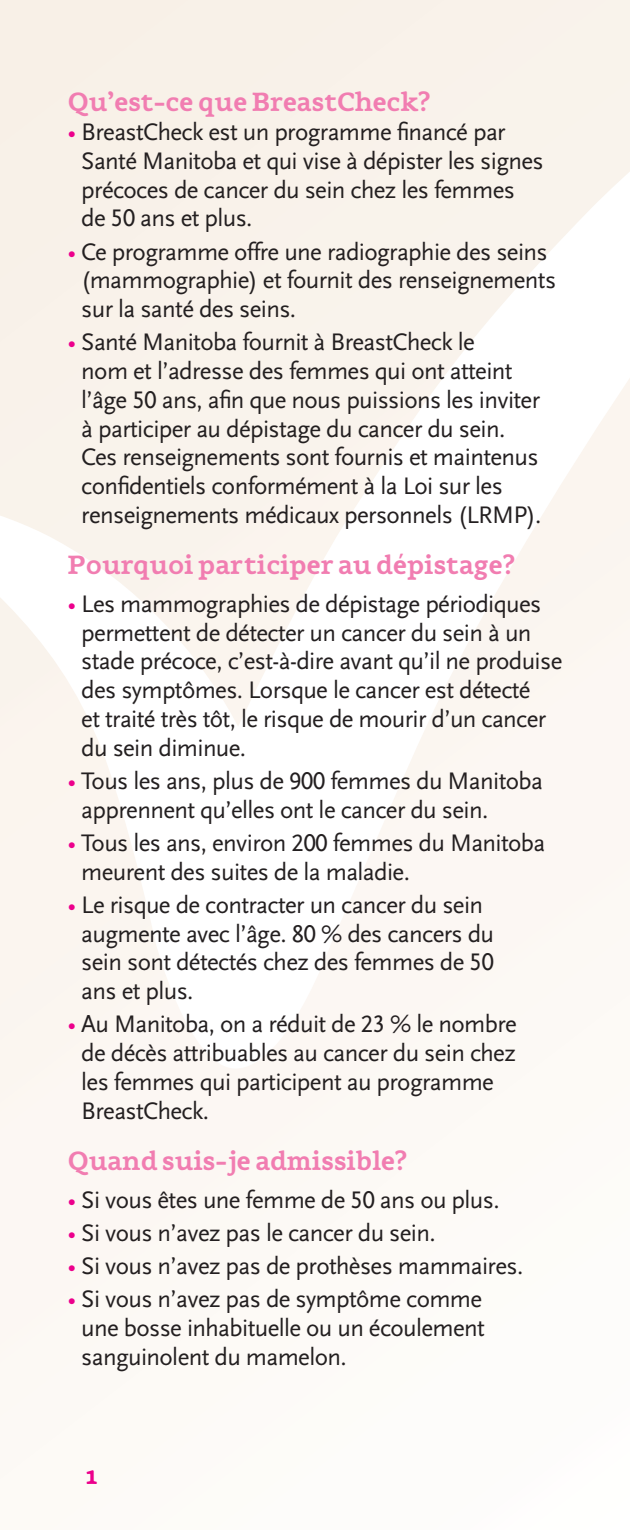
<style>
.page{position:relative;width:630px;height:1530px;background:#fcf9f5}
.page>*{position:absolute;margin:0;border:0;box-sizing:border-box;transform-origin:0 0}
.t1{font:700 27.5px "Flembo Text";letter-spacing:-.025em;color:#f17db1}
.t2{font:700 27.5px "Flembo Text";color:#ec008c}
.t3{font:25px/28.8px "Scala Sans";letter-spacing:-.025em;color:#231f20}
.s1{color:#ec008c}
.s2{font-family:"Scala Sans Caps"}
</style>
<div class="page">
<svg style="left:0;top:0;width:630px;height:533px;fill:#f9f3eb"></svg>
<p class="t1" style="left:68px;top:86px;width:365px">Qu’est-ce que BreastCheck?</p>
<p class="t3" style="left:81px;top:118px;width:464px;text-indent:-14px"><span class="s1">•</span> BreastCheck est un programme financé par Santé Manitoba et qui vise à dépister les signes précoces de cancer du sein chez les femmes de <span class="s2">50</span> ans et plus.</p>
<p class="t3" style="left:81px;top:238px;width:476px;text-indent:-14px"><span class="s1">•</span> Ce programme offre une radiographie des seins (mammographie) et fournit des renseignements sur la santé des seins.</p>
<p class="t3" style="left:81px;top:328px;width:462px;text-indent:-14px"><span class="s1">•</span> Santé Manitoba fournit à BreastCheck le<br>nom et l’adresse des femmes qui ont atteint l’âge <span class="s2">50</span> ans, afin que nous puissions les inviter à participer au dépistage du cancer du sein.<br>Ces renseignements sont fournis et maintenus confidentiels conformément à la Loi sur les renseignements médicaux personnels (LRMP).</p>
<p class="t1" style="left:68px;top:549px;width:450px">Pourquoi participer au dépistage?</p>
<p class="t3" style="left:81px;top:590px;width:483px;text-indent:-14px"><span class="s1">•</span> Les mammographies de dépistage périodiques permettent de détecter un cancer du sein à un stade précoce, c’est-à-dire avant qu’il ne produise des symptômes. Lorsque le cancer est détecté<br>et traité très tôt, le risque de mourir d’un cancer du sein diminue.</p>
<p class="t3" style="left:81px;top:767px;width:463px;text-indent:-14px"><span class="s1">•</span> Tous les ans, plus de <span class="s2">900</span> femmes du Manitoba apprennent qu’elles ont le cancer du sein.</p>
<p class="t3" style="left:81px;top:829px;width:466px;text-indent:-14px"><span class="s1">•</span> Tous les ans, environ <span class="s2">200</span> femmes du Manitoba meurent des suites de la maladie.</p>
<p class="t3" style="left:81px;top:891px;width:414px;text-indent:-14px"><span class="s1">•</span> Le risque de contracter un cancer du sein augmente avec l’âge. <span class="s2">80 %</span> des cancers du sein sont détectés chez des femmes de <span class="s2">50 </span>ans et plus.</p>
<p class="t3" style="left:81px;top:1010px;width:437px;text-indent:-14px"><span class="s1">•</span> Au Manitoba, on a réduit de <span class="s2">23 %</span> le nombre de décès attribuables au cancer du sein chez les femmes qui participent au programme BreastCheck.</p>
<p class="t1" style="left:68px;top:1145px;width:342px">Quand suis-je admissible?</p>
<p class="t3" style="left:68px;top:1186px;width:434px"><span class="s1">•</span> Si vous êtes une femme de <span class="s2">50</span> ans ou plus.</p>
<p class="t3" style="left:68px;top:1219px;width:370px"><span class="s1">•</span> Si vous n’avez pas le cancer du sein.</p>
<p class="t3" style="left:68px;top:1252px;width:457px"><span class="s1">•</span> Si vous n’avez pas de prothèses mammaires.</p>
<p class="t3" style="left:81px;top:1285px;width:405px;text-align:justify;text-indent:-14px"><span class="s1">•</span> Si vous n’avez pas de symptôme comme une bosse inhabituelle ou un écoulement sanguinolent du mamelon.</p>
<p class="t2" style="left:85px;top:1459px;width:15px">1</p>
</div>
